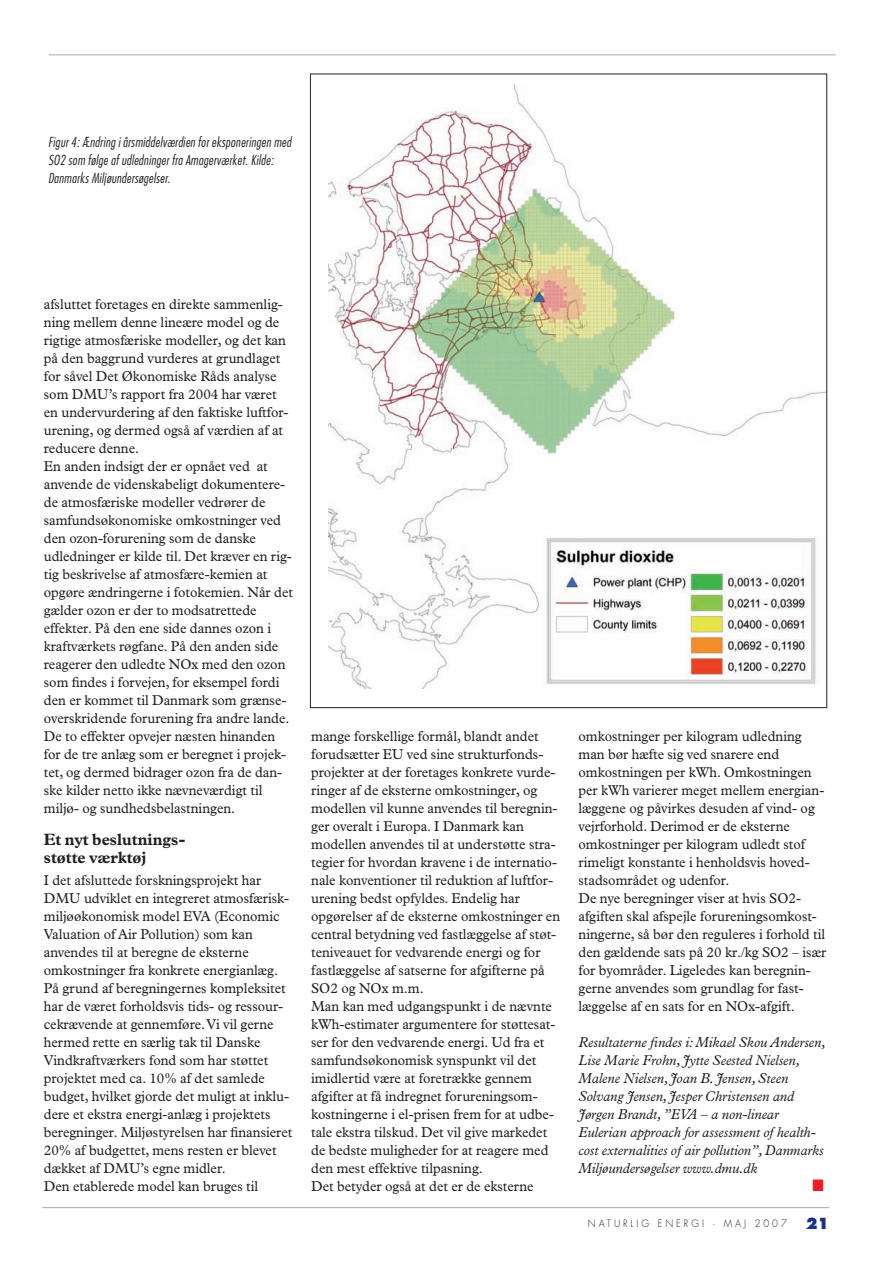
<style>
.page{position:relative;width:893px;height:1263px;background:#fff}
.page>*{position:absolute;margin:0;border:0;box-sizing:border-box;transform-origin:0 0}
.t1{font:700 16.5px/18px "Plantin";color:#231f20;scale:.95 1}
.t2{font:16.5px "Zapf Dingbats";color:#ee1d23;scale:.9 1}
.t3{font:800 15px "Futura";color:#183181;scale:.95 1}
.t4{font:14.4px/18px "Plantin";color:#231f20;scale:.95 1}
.t5{font:italic 14.4px/18px "Plantin";color:#231f20;scale:.95 1}
.t6{font:italic 300 condensed 13.5px/18px "Futura";letter-spacing:.02em;color:#231f20}
.t7{font:300 9.9px "Futura";letter-spacing:.31em;color:#231f20;scale:.95 1}
</style>
<div class="page">
<hr style="left:42px;top:1207px;width:787px;height:1px;background:#a8a9ad">
<hr style="left:49px;top:54px;width:786px;height:1px;background:#a8a9ad">
<img style="left:329px;top:85px;width:496px;height:603px">
<p class="t6" style="left:48px;top:134px;width:247px">Figur4:Ændring iårsmiddelværdien foreksponeringen med<br>SO2 som følge af udledningerfra Amagerværket.Kilde:<br>Danmarks Miljøundersøgelser.</p>
<p class="t4" style="left:44px;top:296px;width:264px">afsluttet foretages en direkte sammenlig&shy;ning mellem denne lineære model og de rigtige atmosfæriske modeller, og det kan på den baggrund vurderes at grundlaget for såvel Det Økonomiske Råds analyse som DMU’s rapport fra 2004 har været en undervurdering af den faktiske luftfor&shy;urening, og dermed også af værdien af at reducere denne.<br>En anden indsigt der er opnået ved at anvende de videnskabeligt dokumentere&shy;de atmosfæriske modeller vedrører de samfundsøkonomiske omkostninger ved den ozon-forurening som de danske udledninger er kilde til. Det kræver en rig&shy;tig beskrivelse af atmosfære-kemien at opgøre ændringerne i fotokemien. Når det gælder ozon er der to modsatrettede effekter. På den ene side dannes ozon i kraftværkets røgfane. På den anden side reagerer den udledte NOx med den ozon som findes i forvejen, for eksempel fordi den er kommet til Danmark som grænse&shy;overskridende forurening fra andre lande.<br>De to effekter opvejer næsten hinanden for de tre anlæg som er beregnet i projek&shy;tet, og dermed bidrager ozon fra de dan&shy;ske kilder netto ikke nævneværdigt til miljø- og sundhedsbelastningen.</p>
<p class="t1" style="left:44px;top:832px;width:151px">Et nyt beslutnings&shy;støtte værktøj</p>
<p class="t4" style="left:44px;top:872px;width:263px">I det afsluttede forskningsprojekt har DMU udviklet en integreret atmosfærisk&shy;miljøøkonomisk model EVA (Economic Valuation of Air Pollution) som kan anvendes til at beregne de eksterne omkostninger fra konkrete energianlæg.<br>På grund af beregningernes kompleksitet har de været forholdsvis tids- og ressour&shy;cekrævende at gennemføre.Vi vil gerne hermed rette en særlig tak til Danske Vindkraftværkers fond som har støttet projektet med ca. 10% af det samlede budget, hvilket gjorde det muligt at inklu&shy;dere et ekstra energi-anlæg i projektets beregninger. Miljøstyrelsen har finansieret 20% af budgettet, mens resten er blevet dækket af DMU’s egne midler.<br>Den etablerede model kan bruges til</p>
<p class="t4" style="left:311px;top:728px;width:263px">mange forskellige formål, blandt andet forudsætter EU ved sine strukturfonds&shy;projekter at der foretages konkrete vurde&shy;ringer af de eksterne omkostninger, og modellen vil kunne anvendes til beregnin&shy;ger overalt i Europa. I Danmark kan modellen anvendes til at understøtte stra&shy;tegier for hvordan kravene i de internatio&shy;nale konventioner til reduktion af luftfor&shy;urening bedst opfyldes. Endelig har opgørelser af de eksterne omkostninger en central betydning ved fastlæggelse af støt&shy;teniveauet for vedvarende energi og for fastlæggelse af satserne for afgifterne på SO2 og NOx m.m.<br>Man kan med udgangspunkt i de nævnte kWh-estimater argumentere for støttesat&shy;ser for den vedvarende energi. Ud fra et samfundsøkonomisk synspunkt vil det imidlertid være at foretrække gennem afgifter at få indregnet forureningsom&shy;kostningerne i el-prisen frem for at udbe&shy;tale ekstra tilskud. Det vil give markedet de bedste muligheder for at reagere med den mest effektive tilpasning.<br>Det betyder også at det er de eksterne</p>
<p class="t4" style="left:578px;top:728px;width:262px">omkostninger per kilogram udledning man bør hæfte sig ved snarere end omkostningen per kWh. Omkostningen per kWh varierer meget mellem energian&shy;læggene og påvirkes desuden af vind- og vejrforhold. Derimod er de eksterne omkostninger per kilogram udledt stof rimeligt konstante i henholdsvis hoved&shy;stadsområdet og udenfor.<br>De nye beregninger viser at hvis SO2- afgiften skal afspejle forureningsomkost&shy;ningerne, så bør den reguleres i forhold til den gældende sats på 20 kr./kg SO2 – især for byområder. Ligeledes kan beregnin&shy;gerne anvendes som grundlag for fast&shy;læggelse af en sats for en NOx-afgift.</p>
<p class="t5" style="left:578px;top:1034px;width:262px">Resultaterne findes i: Mikael Skou Andersen, Lise Marie Frohn, Jytte Seested Nielsen, Malene Nielsen, Joan B. Jensen, Steen Solvang Jensen, Jesper Christensen and Jørgen Brandt, ”EVA – a non-linear Eulerian approach for assessment of health&shy;cost externalities of air pollution”, Danmarks Miljøundersøgelser www.dmu.dk</p>
<p class="t2" style="left:812px;top:1177px;width:14px">■</p>
<p class="t7" style="left:587px;top:1219px;width:211px">NATURLIG ENERGI · MAJ 2007</p>
<p class="t3" style="left:805px;top:1217px;width:26px">21</p>
</div>
